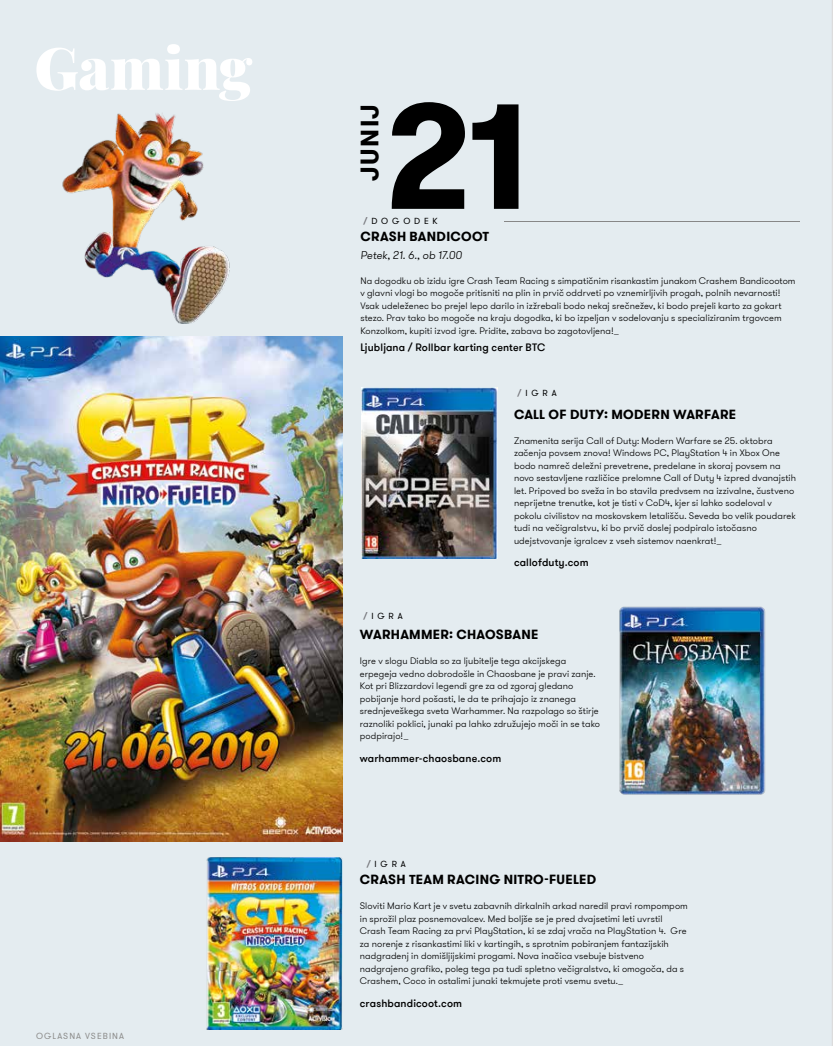
<style>
.page{position:relative;width:833px;height:1046px;background:#fff}
.page>*{position:absolute;margin:0;border:0;box-sizing:border-box;transform-origin:0 0}
.t1{font:700 149.12px "GT Walsheim Pro";color:#000}
.t2{font:900 58.62px "Playfair Display";letter-spacing:.005em;color:#fff}
.t3{font:700 25px "GT Walsheim Pro";letter-spacing:.065em;color:#000}
.t4{font:700 13.12px "GT Walsheim Pro";letter-spacing:.02em;color:#000}
.t5{font:italic 300 11.25px "GT Walsheim Pro";color:#000}
.t6{font:500 10.62px "GT Walsheim Pro";letter-spacing:.01em;color:#000}
.t7{font:300 9.38px/12.5px "GT Walsheim Pro";letter-spacing:.005em;color:#000}
.t8{font:8.75px "GT Walsheim Pro";letter-spacing:.435em;color:#000}
.t9{font:8.75px "GT Walsheim Pro";letter-spacing:.12em;color:#8e8e8d}
.s1{font-family:"Rubik";font-weight:500;color:#78797e}
</style>
<div class="page">
<div style="left:0;top:0;width:833px;height:1045px;background:#e4ecf0"></div>
<img style="left:361px;top:388px;width:136px;height:171px">
<img style="left:204px;top:857px;width:138px;height:171px">
<hr style="left:504px;top:221px;width:295px;height:1px;background:#878787">
<img style="left:0;top:336px;width:343px;height:505px">
<img style="left:614px;top:601px;width:155px;height:198px">
<img style="left:41px;top:113px;width:211px;height:211px">
<h2 class="t2" style="left:34px;top:22px;width:220px">Gaming</h2>
<p class="t9" style="left:36px;top:1030px;width:89px">OGLASNA VSEBINA</p>
<h3 class="t3" style="left:353px;top:181px;width:79px;rotate:-90deg">JUNIJ</h3>
<h1 class="t1" style="left:385px;top:59px;width:145px">21</h1>
<p class="t8" style="left:363px;top:215px;width:76px"><span class="s1">/</span>DOGODEK</p>
<h3 class="t4" style="left:360px;top:228px;width:130px">CRASH BANDICOOT</h3>
<p class="t5" style="left:360px;top:248px;width:103px">Petek, 21. 6., ob 17.00</p>
<p class="t7" style="left:360px;top:274px;width:437px">Na dogodku ob izidu igre Crash Team Racing s simpatičnim risankastim junakom Crashem Bandicootom v glavni vlogi bo mogoče pritisniti na plin in prvič oddrveti po vznemirljivih progah, polnih nevarnosti!<br>Vsak udeleženec bo prejel lepo darilo in izžrebali bodo nekaj srečnežev, ki bodo prejeli karto za gokart stezo. Prav tako bo mogoče na kraju dogodka, ki bo izpeljan v sodelovanju s specializiranim trgovcem Konzolkom, kupiti izvod igre. Pridite, zabava bo zagotovljena!_</p>
<p class="t6" style="left:360px;top:341px;width:186px">Ljubljana / Rollbar karting center BTC</p>
<p class="t8" style="left:517px;top:388px;width:41px"><span class="s1">/</span>IGRA</p>
<p class="t8" style="left:363px;top:610px;width:41px"><span class="s1">/</span>IGRA</p>
<h3 class="t4" style="left:514px;top:405px;width:224px">CALL OF DUTY: MODERN WARFARE</h3>
<p class="t7" style="left:514px;top:434px;width:283px">Znamenita serija Call of Duty: Modern Warfare se 25. oktobra začenja povsem znova! Windows PC, PlayStation 4 in Xbox One bodo namreč deležni prevetrene, predelane in skoraj povsem na novo sestavljene različice prelomne Call of Duty 4 izpred dvanajstih let. Pripoved bo sveža in bo stavila predvsem na izzivalne, čustveno neprijetne trenutke, kot je tisti v CoD4, kjer si lahko sodeloval v pokolu civilistov na moskovskem letališču. Seveda bo velik poudarek tudi na večigralstvu, ki bo prvič doslej podpiralo istočasno udejstvovanje igralcev z vseh sistemov naenkrat!_</p>
<p class="t6" style="left:514px;top:556px;width:76px">callofduty.com</p>
<h3 class="t4" style="left:360px;top:625px;width:180px">WARHAMMER: CHAOSBANE</h3>
<p class="t7" style="left:360px;top:654px;width:242px">Igre v slogu Diabla so za ljubitelje tega akcijskega erpegeja vedno dobrodošle in Chaosbane je pravi zanje.<br>Kot pri Blizzardovi legendi gre za od zgoraj gledano pobijanje hord pošasti, le da te prihajajo iz znanega srednjeveškega sveta Warhammer. Na razpolago so štirje raznoliki poklici, junaki pa lahko združujejo moči in se tako podpirajo!_</p>
<p class="t6" style="left:360px;top:751px;width:143px">warhammer-chaosbane.com</p>
<p class="t8" style="left:366px;top:858px;width:41px"><span class="s1">/</span>IGRA</p>
<h3 class="t4" style="left:360px;top:870px;width:238px">CRASH TEAM RACING NITRO-FUELED</h3>
<p class="t7" style="left:360px;top:899px;width:329px">Sloviti Mario Kart je v svetu zabavnih dirkalnih arkad naredil pravi rompompom in sprožil plaz posnemovalcev. Med boljše se je pred dvajsetimi leti uvrstil Crash Team Racing za prvi PlayStation, ki se zdaj vrača na PlayStation 4. Gre za norenje z risankastimi liki v kartingih, s sprotnim pobiranjem fantazijskih nadgradenj in domišljijskimi progami. Nova inačica vsebuje bistveno nadgrajeno grafiko, poleg tega pa tudi spletno večigralstvo, ki omogoča, da s Crashem, Coco in ostalimi junaki tekmujete proti vsemu svetu._</p>
<p class="t6" style="left:360px;top:996px;width:104px">crashbandicoot.com</p>
</div>
